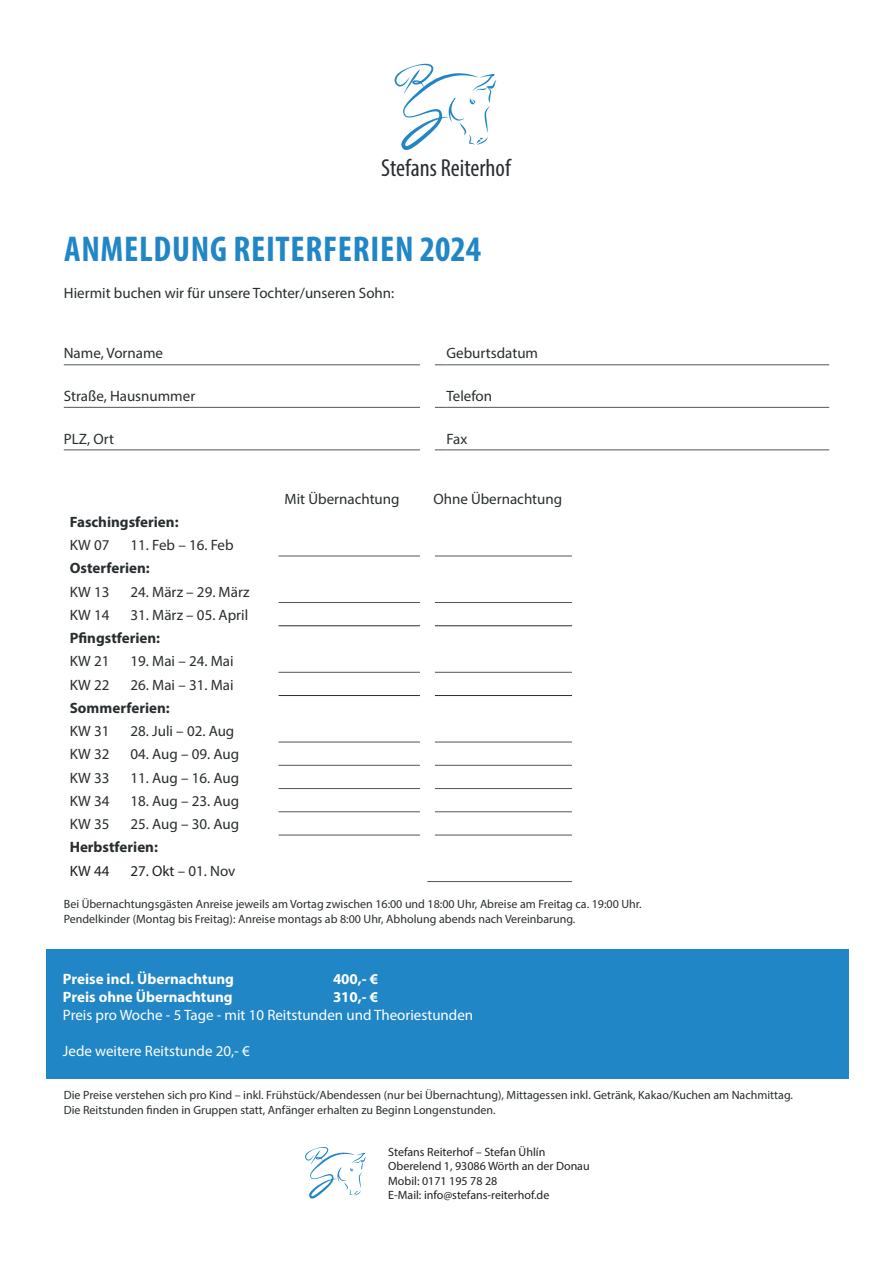
<style>
.page{position:relative;width:893px;height:1263px;background:#fff}
.page>*{position:absolute;margin:0;border:0;box-sizing:border-box;transform-origin:0 0}
.t1{font:700 condensed 36px "Myriad Pro";letter-spacing:.02em;color:#2186c6}
.t2{font:condensed 24.75px "Myriad Pro";color:#292d2f}
.t3{font:15px "Myriad Pro";color:#282d2f}
.t4{font:15px "Myriad Pro";color:#fff}
.t5{font:700 15px "Myriad Pro";color:#282d2f}
.t6{font:700 15px "Myriad Pro";color:#fff}
.t7{font:15px "Myriad Pro";color:#231f20}
.t8{font:12px/14.4px "Myriad Pro";color:#282d2f}
.t9{font:12px/14.4px "Myriad Pro";color:#231f20}
.s1{color:#231f20}
</style>
<div class="page">
<svg style="left:394px;top:64px;width:102px;height:86px"></svg>
<svg style="left:305px;top:1147px;width:61px;height:52px"></svg>
<hr style="left:64px;top:364px;width:382px;height:1px;background:#525556">
<hr style="left:446px;top:364px;width:383px;height:1px;background:#525556">
<hr style="left:64px;top:407px;width:382px;height:1px;background:#525556">
<hr style="left:446px;top:407px;width:383px;height:1px;background:#525556">
<hr style="left:64px;top:449px;width:382px;height:1px;background:#525556">
<hr style="left:446px;top:449px;width:383px;height:1px;background:#525556">
<hr style="left:279px;top:556px;width:148px;height:1px;background:#525556">
<hr style="left:427px;top:556px;width:146px;height:1px;background:#525556">
<hr style="left:279px;top:602px;width:148px;height:1px;background:#525556">
<hr style="left:427px;top:602px;width:146px;height:1px;background:#525556">
<hr style="left:279px;top:672px;width:148px;height:1px;background:#525556">
<hr style="left:427px;top:672px;width:146px;height:1px;background:#525556">
<hr style="left:279px;top:742px;width:148px;height:1px;background:#525556">
<hr style="left:427px;top:742px;width:146px;height:1px;background:#525556">
<hr style="left:279px;top:765px;width:148px;height:1px;background:#525556">
<hr style="left:427px;top:765px;width:146px;height:1px;background:#525556">
<hr style="left:279px;top:788px;width:148px;height:1px;background:#525556">
<hr style="left:427px;top:788px;width:146px;height:1px;background:#525556">
<hr style="left:279px;top:811px;width:148px;height:1px;background:#525556">
<hr style="left:427px;top:811px;width:146px;height:1px;background:#525556">
<hr style="left:427px;top:881px;width:152px;height:1px;background:#525556">
<hr style="left:279px;top:625px;width:148px;height:1px;background:#282d2f">
<hr style="left:427px;top:625px;width:152px;height:1px;background:#282d2f">
<hr style="left:279px;top:695px;width:148px;height:1px;background:#282d2f">
<hr style="left:427px;top:695px;width:152px;height:1px;background:#282d2f">
<hr style="left:279px;top:835px;width:148px;height:1px;background:#525556">
<hr style="left:427px;top:835px;width:152px;height:1px;background:#525556">
<div style="left:46px;top:949px;width:802px;height:130px;background:#2186c6"></div>
<div style="left:420px;top:537px;width:15px;height:302px;background:#fff"></div>
<div style="left:572px;top:537px;width:15px;height:352px;background:#fff"></div>
<div style="left:420px;top:335px;width:15px;height:130px;background:#fff"></div>
<h2 class="t2" style="left:381px;top:153px;width:131px">Stefans Reiterhof</h2>
<h1 class="t1" style="left:64px;top:226px;width:418px">ANMELDUNG REITERFERIEN 2024</h1>
<p class="t3" style="left:64px;top:284px;width:332px">Hiermit buchen wir für unsere Tochter/unseren Sohn:</p>
<p class="t3" style="left:64px;top:344px;width:101px">Name, Vorname</p>
<p class="t3" style="left:446px;top:344px;width:93px">Geburtsdatum</p>
<p class="t3" style="left:64px;top:387px;width:133px">Straße, Hausnummer</p>
<p class="t3" style="left:446px;top:387px;width:47px">Telefon</p>
<p class="t3" style="left:64px;top:429px;width:52px">PLZ, Ort</p>
<p class="t3" style="left:446px;top:429px;width:22px">Fax</p>
<p class="t3" style="left:285px;top:489px;width:117px">Mit Übernachtung</p>
<p class="t3" style="left:433px;top:489px;width:130px">Ohne Übernachtung</p>
<p class="t5" style="left:70px;top:512px;width:110px">Faschingsferien:</p>
<p class="t3" style="left:70px;top:536px;width:41px">KW 07</p>
<p class="t3" style="left:131px;top:536px;width:104px">11. Feb – 16. Feb</p>
<p class="t5" style="left:70px;top:558px;width:82px">Osterferien:</p>
<p class="t3" style="left:70px;top:582px;width:41px">KW 13</p>
<p class="t3" style="left:131px;top:582px;width:120px">24. März – 29. März</p>
<p class="t3" style="left:70px;top:605px;width:41px">KW 14</p>
<p class="t3" style="left:131px;top:605px;width:119px">31. März – 05. April</p>
<p class="t5" style="left:70px;top:628px;width:92px">Pfingstferien:</p>
<p class="t3" style="left:70px;top:652px;width:41px">KW 21</p>
<p class="t3" style="left:131px;top:652px;width:104px">19. Mai – 24. Mai</p>
<p class="t3" style="left:70px;top:675px;width:41px">KW 22</p>
<p class="t3" style="left:131px;top:675px;width:104px">26. Mai – 31. Mai</p>
<p class="t5" style="left:70px;top:698px;width:101px">Sommerferien:</p>
<p class="t3" style="left:70px;top:722px;width:41px">KW 31</p>
<p class="t3" style="left:131px;top:722px;width:105px">28. Juli – 02. Aug</p>
<p class="t3" style="left:70px;top:745px;width:41px">KW 32</p>
<p class="t3" style="left:131px;top:745px;width:110px">04. Aug – 09. Aug</p>
<p class="t3" style="left:70px;top:768px;width:41px">KW 33</p>
<p class="t3" style="left:131px;top:768px;width:110px">11. Aug – 16. Aug</p>
<p class="t3" style="left:70px;top:791px;width:41px">KW 34</p>
<p class="t3" style="left:131px;top:791px;width:110px">18. Aug – 23. Aug</p>
<p class="t3" style="left:70px;top:815px;width:41px">KW 35</p>
<p class="t3" style="left:131px;top:815px;width:110px">25. Aug – 30. Aug</p>
<p class="t5" style="left:70px;top:837px;width:90px">Herbstferien:</p>
<p class="t7" style="left:70px;top:861px;width:41px">KW 44</p>
<p class="t3" style="left:131px;top:861px;width:106px"><span class="s1">27. Okt</span> – 01. Nov</p>
<p class="t8" style="left:64px;top:897px;width:579px">Bei Übernachtungsgästen Anreise jeweils am Vortag zwischen 16:00 und 18:00 Uhr, Abreise am Freitag ca. 19:00 Uhr.<br>Pendelkinder (Montag bis Freitag): Anreise montags ab 8:00 Uhr, Abholung abends nach Vereinbarung.</p>
<p class="t6" style="left:63px;top:969px;width:173px">Preise incl. Übernachtung</p>
<p class="t6" style="left:333px;top:969px;width:47px">400,- €</p>
<p class="t6" style="left:63px;top:987px;width:171px">Preis ohne Übernachtung</p>
<p class="t6" style="left:333px;top:987px;width:47px">310,- €</p>
<p class="t4" style="left:63px;top:1005px;width:412px">Preis pro Woche - 5 Tage - mit 10 Reitstunden und Theoriestunden</p>
<p class="t4" style="left:63px;top:1041px;width:188px">Jede weitere Reitstunde 20,- €</p>
<p class="t8" style="left:64px;top:1088px;width:731px">Die Preise verstehen sich pro Kind – inkl. Frühstück/Abendessen (nur bei Übernachtung), Mittagessen inkl. Getränk, Kakao/Kuchen am Nachmittag.<br>Die Reitstunden finden in Gruppen statt, Anfänger erhalten zu Beginn Longenstunden.</p>
<p class="t9" style="left:388px;top:1144px;width:203px">Stefans Reiterhof – Stefan Ühlín<br>Oberelend 1, 93086 Wörth an der Donau<br>Mobil: 0171 195 78 28<br>E-Mail: info@stefans-reiterhof.de</p>
</div>
